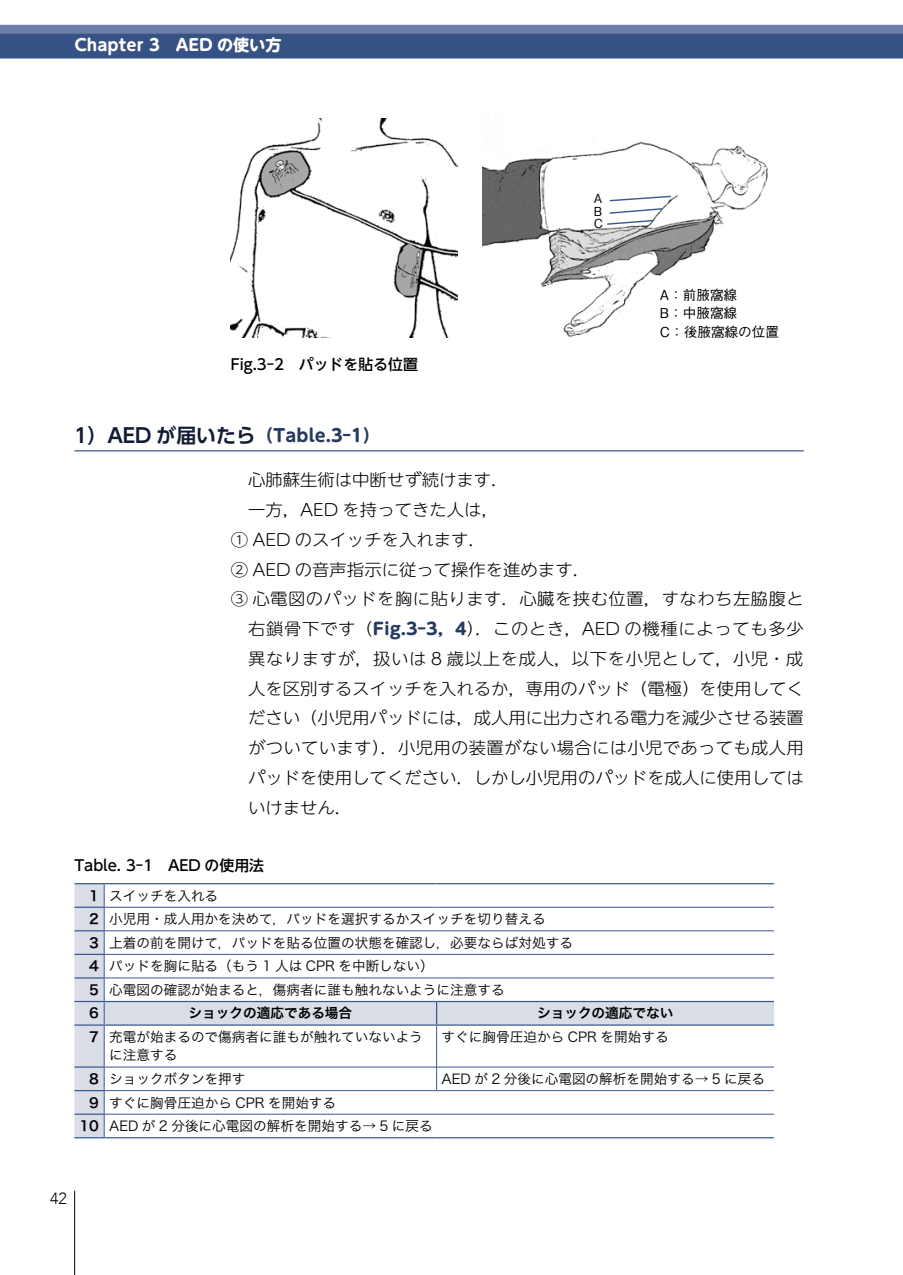
<style>
.page{position:relative;width:903px;height:1275px;background:#fff}
.page>*{position:absolute;margin:0;border:0;box-sizing:border-box;transform-origin:0 0}
.t1{font:700 17.32px "UD Shin M Go Pr 6";color:#263a5f}
.t2{font:300 16.45px "UD Shin M Go Pr 6";color:#000;scale:1.05 1}
.t3{font:300 16.45px "UD Shin M Go Pr 6";letter-spacing:.035em;color:#000;scale:1.05 1}
.t4{font:300 16.45px "UD Shin M Go Pr 6";letter-spacing:.025em;color:#000;scale:1.05 1}
.t5{font:700 16.1px "UD Shin M Go Pr 6";color:#fff}
.t6{font:300 16.1px "Avenir";color:#000}
.t7{font:500 14.88px "UD Shin Go NT Pr 6";color:#000}
.t8{font:13.65px/23.6px "Hiragino Sans Pr 6 N W3";color:#000}
.t9{font:13.65px "Hiragino Sans Pr 6 N W6";color:#000}
.t10{font:500 13.65px/18.6px "Gothic BBB Pro";color:#000}
.t11{font:500 12.42px/12.2px "Gothic BBB Pro";color:#000;text-align:justify}
.s1{font-family:"UD Shin Go Pr 6 De";font-size:19.78px;color:#111d34}
.s2{font-weight:700;color:#263a5f}
.s3{font-family:"Hiragino Sans Pr 6 N W6"}
</style>
<div class="page">
<hr style="left:74px;top:1191px;width:1px;height:84px;background:#000">
<div style="left:0;top:25px;width:903px;height:25px;background:#6c7da7"></div>
<div style="left:0;top:34px;width:903px;height:25px;background:#365183"></div>
<hr style="left:74px;top:450px;width:730px;height:1px;background:#3b5990">
<svg style="left:74px;top:884px;width:700px;height:253px"></svg>
<hr style="left:104px;top:907px;width:333px;height:1px;background:#3b5990">
<hr style="left:437px;top:907px;width:337px;height:1px;background:#3b5990">
<hr style="left:104px;top:930px;width:333px;height:1px;background:#3b5990">
<hr style="left:437px;top:930px;width:337px;height:1px;background:#3b5990">
<hr style="left:104px;top:954px;width:333px;height:1px;background:#3b5990">
<hr style="left:437px;top:954px;width:337px;height:1px;background:#3b5990">
<hr style="left:104px;top:978px;width:333px;height:1px;background:#3b5990">
<hr style="left:437px;top:978px;width:337px;height:1px;background:#3b5990">
<svg style="left:104px;top:884px;width:1px;height:140px"></svg>
<hr style="left:104px;top:1026px;width:1px;height:41px;background:#3b5990">
<hr style="left:104px;top:1067px;width:332px;height:1px;background:#3b5990">
<hr style="left:437px;top:1067px;width:337px;height:1px;background:#3b5990">
<hr style="left:104px;top:1090px;width:333px;height:1px;background:#3b5990">
<hr style="left:437px;top:1090px;width:337px;height:1px;background:#3b5990">
<hr style="left:104px;top:1114px;width:333px;height:1px;background:#3b5990">
<svg style="left:104px;top:1067px;width:1px;height:70px"></svg>
<hr style="left:437px;top:1114px;width:337px;height:1px;background:#3b5990">
<hr style="left:74px;top:883px;width:30px;height:1px;background:#3b5990">
<hr style="left:104px;top:883px;width:333px;height:1px;background:#3b5990">
<hr style="left:437px;top:883px;width:337px;height:1px;background:#3b5990">
<hr style="left:74px;top:1137px;width:30px;height:1px;background:#3b5990">
<hr style="left:104px;top:1137px;width:333px;height:1px;background:#3b5990">
<hr style="left:437px;top:1137px;width:337px;height:1px;background:#3b5990">
<hr style="left:74px;top:907px;width:30px;height:1px;background:#3b5990">
<hr style="left:74px;top:930px;width:30px;height:1px;background:#3b5990">
<hr style="left:74px;top:954px;width:30px;height:1px;background:#3b5990">
<hr style="left:74px;top:977px;width:30px;height:1px;background:#3b5990">
<hr style="left:74px;top:1001px;width:30px;height:1px;background:#3b5990">
<hr style="left:74px;top:1024px;width:30px;height:2px;background:#3b5990">
<hr style="left:74px;top:1066px;width:30px;height:2px;background:#3b5990">
<hr style="left:74px;top:1090px;width:30px;height:1px;background:#3b5990">
<hr style="left:74px;top:1113px;width:30px;height:2px;background:#3b5990">
<hr style="left:104px;top:1001px;width:333px;height:1px;background:#3b5990">
<hr style="left:437px;top:1001px;width:337px;height:1px;background:#3b5990">
<hr style="left:104px;top:1024px;width:333px;height:2px;background:#3b5990">
<hr style="left:437px;top:1024px;width:337px;height:2px;background:#3b5990">
<svg style="left:436px;top:1002px;width:1px;height:22px"></svg>
<hr style="left:436px;top:1026px;width:1px;height:41px;background:#3b5990">
<svg style="left:436px;top:1067px;width:1px;height:23px"></svg>
<img style="left:482px;top:141px;width:286px;height:196px">
<img style="left:231px;top:118px;width:226px;height:219px">
<svg style="left:606px;top:195px;width:66px;height:31px"></svg>
<p class="t5" style="left:74px;top:31px;width:209px">Chapter 3　AED の使い方</p>
<p class="t7" style="left:231px;top:352px;width:189px">Fig.3-2　パッドを貼る位置</p>
<p class="t11" style="left:594px;top:191px;width:11px">A B C</p>
<p class="t10" style="left:660px;top:284px;width:121px">A：前腋窩線<br>B：中腋窩線<br>C：後腋窩線の位置</p>
<p class="t1" style="left:74px;top:420px;width:307px"><span class="s1">1）AED が届いたら</span>（Table.3-1）</p>
<p class="t2" style="left:231px;top:467px;width:266px">　心肺蘇生術は中断せず続けます．</p>
<p class="t2" style="left:231px;top:496px;width:257px">　一方，AED を持ってきた人は，</p>
<p class="t2" style="left:231px;top:526px;width:244px">① AED のスイッチを入れます．</p>
<p class="t2" style="left:231px;top:556px;width:344px">② AED の音声指示に従って操作を進めます．</p>
<p class="t4" style="left:231px;top:586px;width:547px">③ 心電図のパッドを胸に貼ります．心臓を挟む位置，すなわち左脇腹と</p>
<p class="t3" style="left:248px;top:615px;width:531px">右鎖骨下です（<span class="s2">Fig.3-3，4</span>）．このとき，AED の機種によっても多少</p>
<p class="t3" style="left:248px;top:645px;width:531px">異なりますが，扱いは 8 歳以上を成人，以下を小児として，小児・成</p>
<p class="t2" style="left:248px;top:675px;width:531px">人を区別するスイッチを入れるか，専用のパッド（電極）を使用してく</p>
<p class="t2" style="left:248px;top:705px;width:531px">ださい（小児用パッドには，成人用に出力される電力を減少させる装置</p>
<p class="t2" style="left:248px;top:735px;width:531px">がついています）．小児用の装置がない場合には小児であっても成人用</p>
<p class="t2" style="left:248px;top:764px;width:531px">パッドを使用してください．しかし小児用のパッドを成人に使用しては</p>
<p class="t2" style="left:248px;top:794px;width:101px">いけません．</p>
<p class="t7" style="left:74px;top:854px;width:191px">Table. 3-1　AED の使用法</p>
<p class="t8" style="left:89px;top:883px;width:485px"><span class="s3">1</span> スイッチを入れる<br><span class="s3">2</span> 小児用・成人用かを決めて，パッドを選択するかスイッチを切り替える<br><span class="s3">3</span> 上着の前を開けて，パッドを貼る位置の状態を確認し，必要ならば対処する<br><span class="s3">4</span> パッドを胸に貼る（もう 1 人は CPR を中断しない）<br><span class="s3">5</span> 心電図の確認が始まると，傷病者に誰も触れないように注意する</p>
<p class="t9" style="left:89px;top:1001px;width:11px">6</p>
<p class="t9" style="left:189px;top:1001px;width:165px">ショックの適応である場合</p>
<p class="t9" style="left:537px;top:1001px;width:138px">ショックの適応でない</p>
<p class="t8" style="left:109px;top:1027px;width:315px;line-height:18.4px;text-indent:-20px"><span class="s3">7</span> 充電が始まるので傷病者に誰もが触れていないように注意する</p>
<p class="t8" style="left:442px;top:1024px;width:229px">すぐに胸骨圧迫から CPR を開始する</p>
<p class="t8" style="left:89px;top:1066px;width:158px"><span class="s3">8</span> ショックボタンを押す</p>
<p class="t8" style="left:442px;top:1066px;width:325px">AED が 2 分後に心電図の解析を開始する→ 5 に戻る</p>
<p class="t8" style="left:79px;top:1090px;width:355px;text-indent:10px"><span class="s3">9</span> すぐに胸骨圧迫から CPR を開始する<br><span class="s3">10</span> AED が 2 分後に心電図の解析を開始する→ 5 に戻る</p>
<p class="t6" style="left:50px;top:1189px;width:18px">42</p>
</div>
